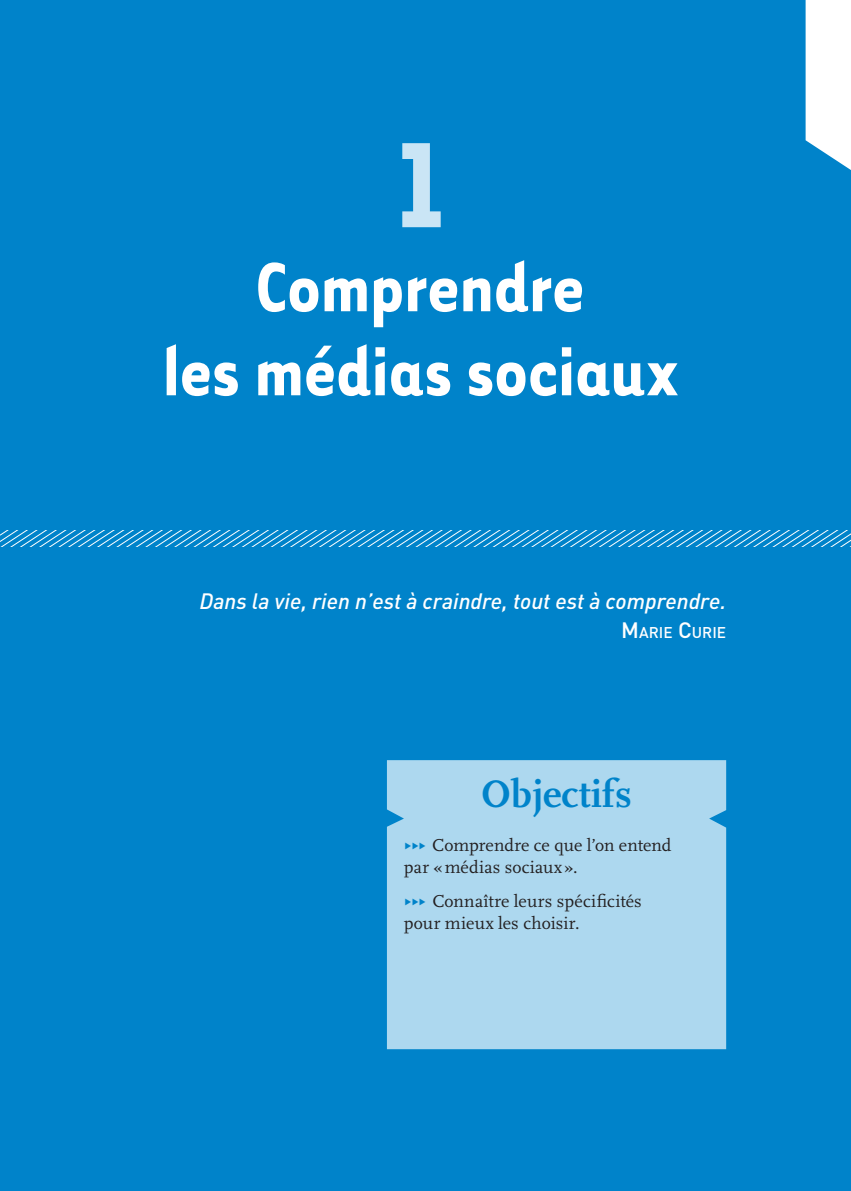
<style>
.page{position:relative;width:851px;height:1191px;background:#fff}
.page>*{position:absolute;margin:0;border:0;box-sizing:border-box;transform-origin:0 0}
.t1{font:700 140px "Tarzana Narrow";color:#cae5f5}
.t2{font:700 80px/84px "Tarzana Narrow";letter-spacing:-.005em;color:#fff;text-align:center}
.t3{font:700 40px "Scala";color:#0083ca}
.t4{font:italic 500 22px "DIN";color:#fff}
.t5{font:18px/22px "Scala";letter-spacing:.005em;color:#231f20}
.t6{font:500 15.4px "DIN";color:#fff}
.s1{font-size:22px}
.s2{font-family:"Strada Exp";font-weight:700;color:#0083ca}
</style>
<div class="page">
<div style="left:0;top:0;width:850px;height:1191px;background:#0083ca"></div>
<svg style="left:805px;top:0;width:45px;height:170px;background:#e5f2f9"></svg>
<div style="left:387px;top:760px;width:339px;height:289px;background:#add8ef"></div>
<svg style="left:0;top:530px;width:850px;height:16px"></svg>
<h1 class="t1" style="left:389px;top:97px;width:63px">1</h1>
<h2 class="t2" style="left:162px;top:241px;width:516px">Comprendre<br>les médias sociaux</h2>
<p class="t4" style="left:199px;top:587px;width:528px">Dans la vie, rien n’est à craindre, tout est à comprendre.</p>
<p class="t6" style="left:621px;top:622px;width:106px"><span class="s1">M</span>ARIE <span class="s1">C</span>URIE</p>
<h3 class="t3" style="left:481px;top:771px;width:152px">Objectifs</h3>
<p class="t5" style="left:404px;top:835px;width:269px"><span class="s2">&gt;&gt;&gt;&gt;</span> Comprendre ce que l’on entend par «médias sociaux ».</p>
<p class="t5" style="left:404px;top:890px;width:239px"><span class="s2">&gt;&gt;&gt;&gt;</span> Connaître leurs spécificités pour mieux les choisir.</p>
</div>
